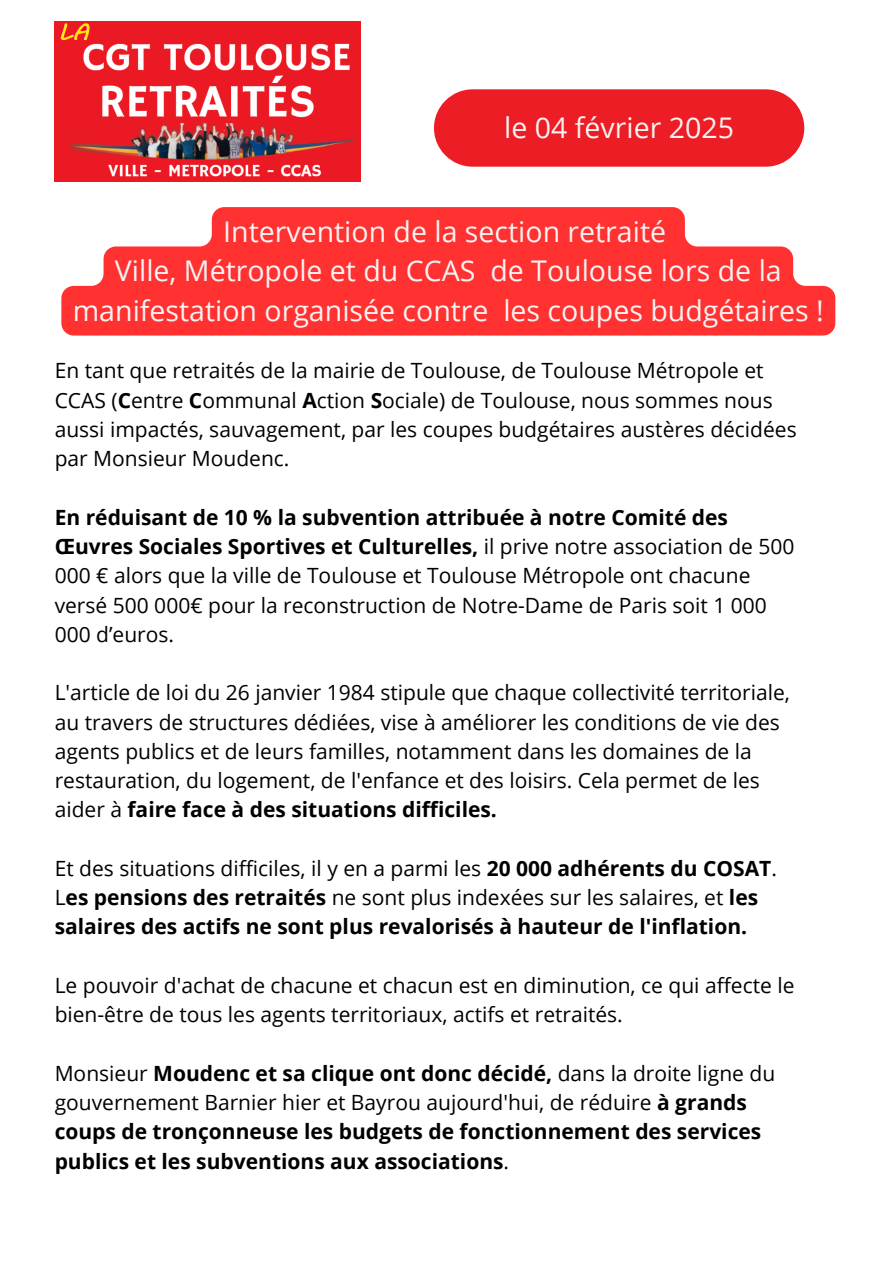
<style>
.page{position:relative;width:894px;height:1264px;background:#fff}
.page>*{position:absolute;margin:0;border:0;box-sizing:border-box;transform-origin:0 0}
.t1{font:28.5px/39.3px "Open Sans";color:#f9f2f2;text-align:center}
.t2{font:21px/29.2px "Open Sans";color:#000}
.t3{font:700 21px/29.2px "Open Sans";color:#000}
.s1{font-weight:700}
.s2{font-weight:400}
</style>
<div class="page">
<img style="left:55px;top:21px;width:306px;height:160px">
<div style="left:434px;top:89px;width:370px;height:78px;background:#ec1d24;border-radius:39px"></div>
<svg style="left:61px;top:207px;width:774px;height:128px;fill:#ff3131"></svg>
<p class="t1" style="left:504px;top:107px;width:231px">le 04 février 2025</p>
<h1 class="t1" style="left:73px;top:211px;width:752px">Intervention de la section retraité<br>Ville, Métropole et du CCAS de Toulouse lors de la manifestation organisée contre les coupes budgétaires !</h1>
<h1 class="t2" style="left:55px;top:355px;width:743px">En tant que retraités de la mairie de Toulouse, de Toulouse Métropole et CCAS (<span class="s1">C</span>entre <span class="s1">C</span>ommunal <span class="s1">A</span>ction <span class="s1">S</span>ociale) de Toulouse, nous sommes nous aussi impactés, sauvagement, par les coupes budgétaires austères décidées par Monsieur Moudenc.</h1>
<p class="t2" style="left:55px;top:502px;width:741px"><span class="s1">En réduisant de 10 % la subvention attribuée à notre Comité des Œuvres Sociales Sportives et Culturelles,</span> il prive notre association de 500<br>000 € alors que la ville de Toulouse et Toulouse Métropole ont chacune versé 500 000€ pour la reconstruction de Notre-Dame de Paris soit 1 000<br>000 d’euros.</p>
<p class="t2" style="left:55px;top:677px;width:736px">L'article de loi du 26 janvier 1984 stipule que chaque collectivité territoriale, au travers de structures dédiées, vise à améliorer les conditions de vie des agents publics et de leurs familles, notamment dans les domaines de la restauration, du logement, de l'enfance et des loisirs. Cela permet de les aider à <span class="s1">faire face à des situations difficiles.</span></p>
<p class="t2" style="left:55px;top:853px;width:723px">Et des situations difficiles, il y en a parmi les <span class="s1">20 000 adhérents du COSAT</span>.</p>
<p class="t3" style="left:55px;top:882px;width:704px"><span class="s2">L</span>es pensions des retraités <span class="s2">ne sont plus indexées sur les salaires, et</span> les salaires des actifs ne sont plus revalorisés à hauteur de l'inflation.</p>
<p class="t2" style="left:55px;top:970px;width:741px">Le pouvoir d'achat de chacune et chacun est en diminution, ce qui affecte le bien-être de tous les agents territoriaux, actifs et retraités.</p>
<p class="t3" style="left:55px;top:1057px;width:721px"><span class="s2">Monsieur</span> Moudenc et sa clique ont donc décidé, <span class="s2">dans la droite ligne du gouvernement Barnier hier et Bayrou aujourd'hui, de réduire</span> à grands coups de tronçonneuse les budgets de fonctionnement des services publics et les subventions aux associations<span class="s2">.</span></p>
</div>
